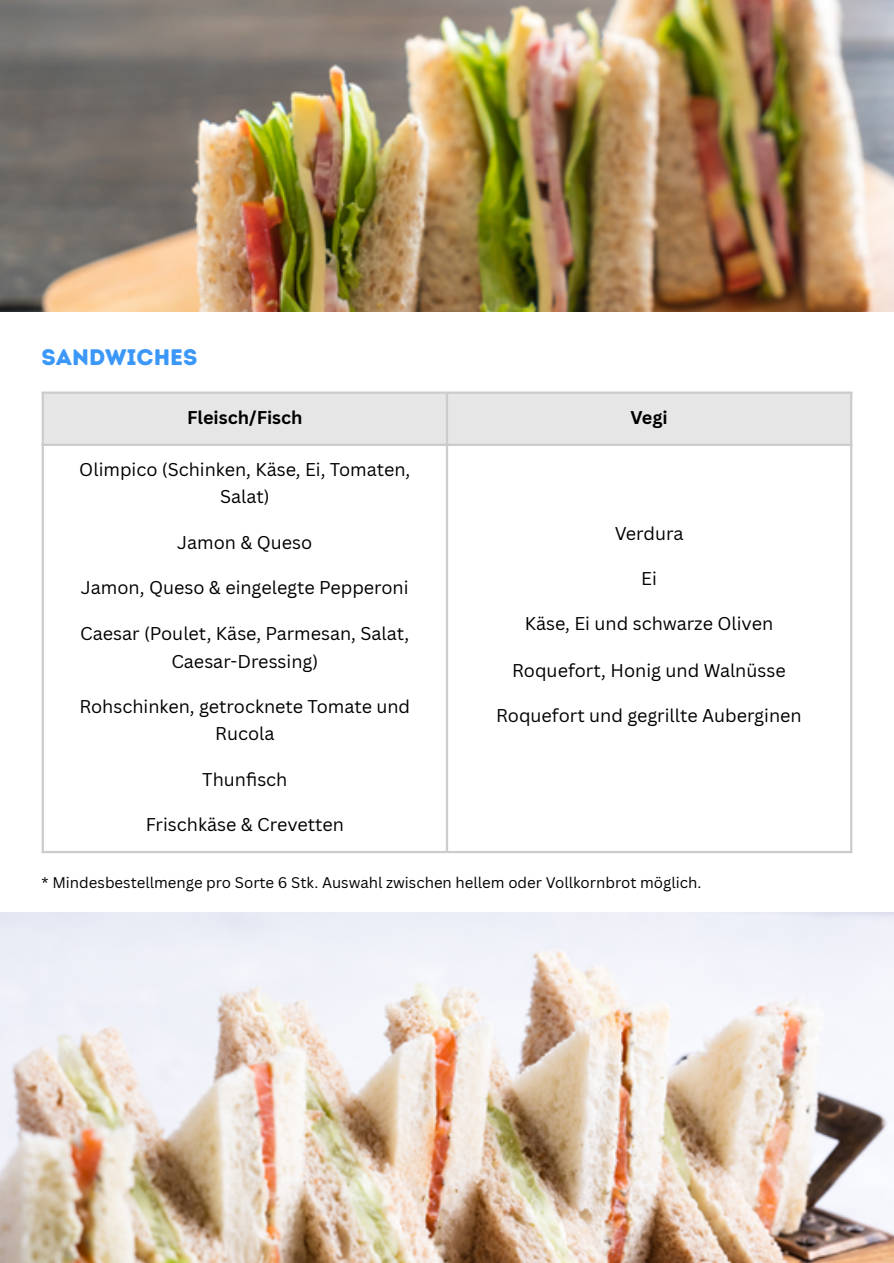
<style>
.page{position:relative;width:894px;height:1263px;background:#fff}
.page>*{position:absolute;margin:0;border:0;box-sizing:border-box;transform-origin:0 0}
.t1{font:22.5px "Intro Rust Base";color:#3c98f8}
.t2{font:18px/27px "Canva Sans";color:#000;text-align:center}
.t3{font:700 18px "Canva Sans";color:#000}
.t4{font:15px "Canva Sans";color:#000}
</style>
<div class="page">
<div style="left:44px;top:394px;width:805px;height:50px;background:#e6e6e6"></div>
<hr style="left:42px;top:394px;width:2px;height:457px;background:#ccc">
<hr style="left:446px;top:394px;width:2px;height:457px;background:#ccc">
<hr style="left:849px;top:394px;width:3px;height:457px;background:#ccc">
<hr style="left:42px;top:392px;width:810px;height:2px;background:#ccc">
<hr style="left:42px;top:444px;width:810px;height:2px;background:#ccc">
<hr style="left:42px;top:851px;width:810px;height:2px;background:#ccc">
<img style="left:0;top:0;width:893px;height:311px">
<img style="left:0;top:912px;width:893px;height:351px">
<h3 class="t1" style="left:42px;top:343px;width:157px">SANDWICHES</h3>
<p class="t3" style="left:187px;top:405px;width:117px">Fleisch/Fisch</p>
<p class="t3" style="left:630px;top:405px;width:39px">Vegi</p>
<p class="t2" style="left:79px;top:456px;width:332px">Olimpico (Schinken, Käse, Ei, Tomaten,<br>Salat)</p>
<p class="t2" style="left:177px;top:529px;width:137px">Jamon &amp; Queso</p>
<p class="t2" style="left:81px;top:574px;width:329px">Jamon, Queso &amp; eingelegte Pepperoni</p>
<p class="t2" style="left:80px;top:618px;width:330px;line-height:28.2px">Caesar (Poulet, Käse, Parmesan, Salat,<br>Caesar-Dressing)</p>
<p class="t2" style="left:79px;top:692px;width:332px">Rohschinken, getrocknete Tomate und<br>Rucola</p>
<p class="t2" style="left:202px;top:765px;width:87px">Thunfisch</p>
<p class="t2" style="left:146px;top:810px;width:200px">Frischkäse &amp; Crevetten</p>
<p class="t2" style="left:614px;top:520px;width:70px">Verdura</p>
<p class="t2" style="left:641px;top:565px;width:17px">Ei</p>
<p class="t2" style="left:524px;top:610px;width:250px">Käse, Ei und schwarze Oliven</p>
<p class="t2" style="left:512px;top:656px;width:275px">Roquefort, Honig und Walnüsse</p>
<p class="t2" style="left:496px;top:701px;width:307px">Roquefort und gegrillte Auberginen</p>
<p class="t4" style="left:42px;top:872px;width:661px">* Mindesbestellmenge pro Sorte 6 Stk. Auswahl zwischen hellem oder Vollkornbrot möglich.</p>
</div>
